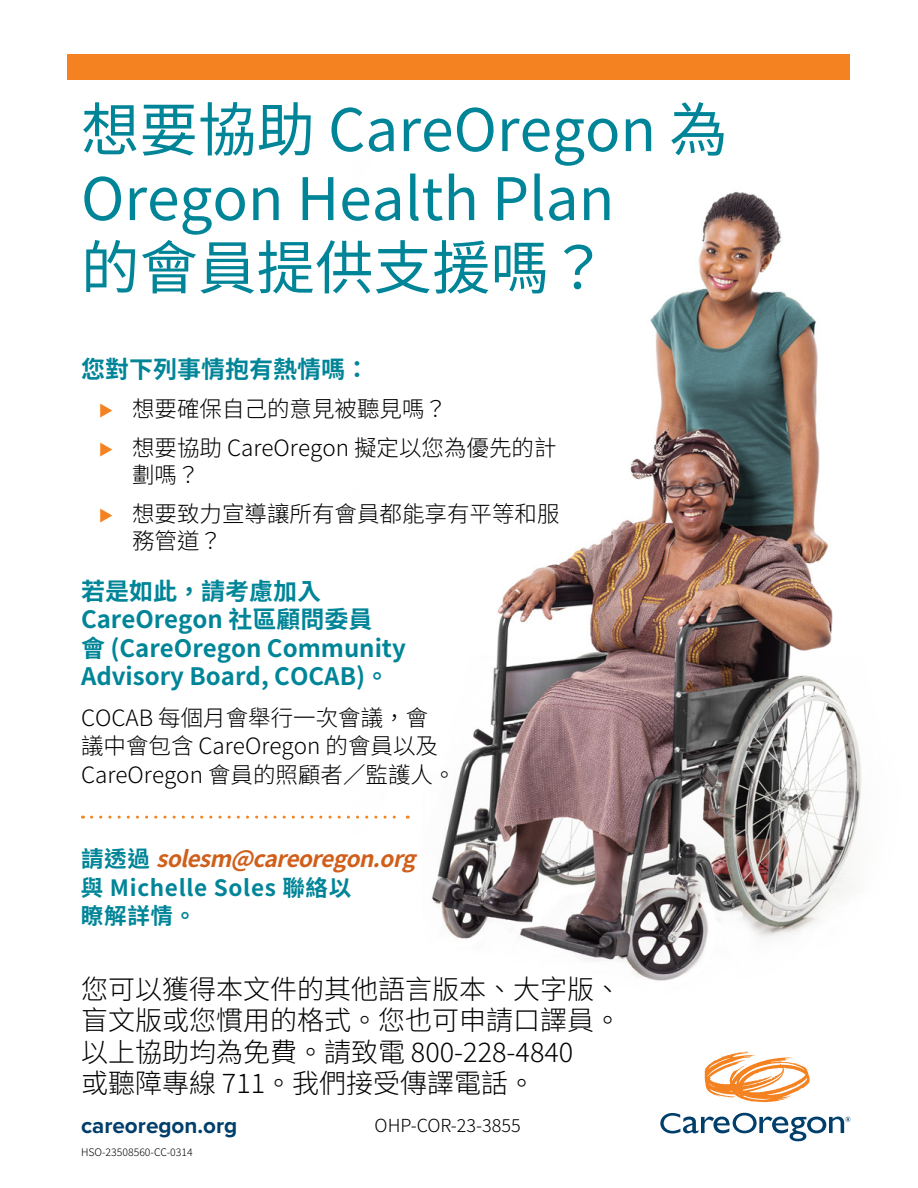
<style>
.page{position:relative;width:918px;height:1188px;background:#fff}
.page>*{position:absolute;margin:0;border:0;box-sizing:border-box;transform-origin:0 0}
.t1{font:58.5px/69px "Noto Sans TC";color:#008598}
.t2{font:300 27px/31.5px "Noto Sans TC";color:#000}
.t3{font:700 24px/28.5px "Noto Sans TC";color:#008598}
.t4{font:300 22.5px/39px "Noto Sans TC";color:#000}
.t5{font:700 22.5px/28.5px "Noto Sans TC";letter-spacing:.03em;color:#008598}
.t6{font:700 22.5px "Proxima Nova";color:#003e6b}
.t7{font:300 18px "Noto Sans TC";color:#000}
.t8{font:300 10.5px "Noto Sans TC";color:#000}
.s1{font-family:"Proxima Nova";font-weight:600;color:#f58220}
.s2{font-style:italic;color:#cf5f1b}
</style>
<div class="page">
<img style="left:356px;top:191px;width:505px;height:790px">
<div style="left:68px;top:54px;width:782px;height:26px;background:#f58220"></div>
<svg style="left:705px;top:1052px;width:105px;height:50px"></svg>
<svg style="left:660px;top:1113px;width:191px;height:28px"></svg>
<svg style="left:92px;top:816px;width:316px;height:3px"></svg>
<h1 class="t1" style="left:81px;top:96px;width:648px">想要協助 CareOregon 為<br>Oregon Health Plan<br>的會員提供支援嗎？</h1>
<p class="t3" style="left:81px;top:356px;width:289px">您對下列事情抱有熱情嗎：</p>
<p class="t4" style="left:99px;top:390px;width:459px"><span class="s1">⊲</span> 想要確保自己的意見被聽見嗎？<br><span class="s1">⊲</span> 想要協助 CareOregon 擬定以您為優先的計</p>
<p class="t4" style="left:99px;top:456px;width:462px;text-indent:33px">劃嗎？<br><span class="s1">⊲</span> 想要致力宣導讓所有會員都能享有平等和服</p>
<p class="t4" style="left:132px;top:522px;width:91px">務管道？</p>
<p class="t3" style="left:81px;top:577px;width:326px">若是如此，請考慮加入<br>CareOregon 社區顧問委員<br>會 (CareOregon Community<br>Advisory Board, COCAB)。</p>
<p class="t4" style="left:81px;top:704px;width:376px;line-height:28.5px">COCAB 每個月會舉行一次會議，會議中會包含 CareOregon 的會員以及<br>CareOregon 會員的照顧者／監護人。</p>
<p class="t5" style="left:81px;top:845px;width:349px">請透過 <span class="s2">solesm@careoregon.org</span>與 Michelle Soles 聯絡以<br>瞭解詳情。</p>
<p class="t2" style="left:81px;top:974px;width:541px">您可以獲得本文件的其他語言版本、大字版、盲文版或您慣用的格式。您也可申請口譯員。以上協助均為免費。請致電 800-228-4840<br>或聽障專線 711。我們接受傳譯電話。</p>
<p class="t6" style="left:81px;top:1109px;width:158px">careoregon.org</p>
<p class="t8" style="left:81px;top:1146px;width:113px">HSO-23508560-CC-0314</p>
<p class="t7" style="left:375px;top:1116px;width:148px">OHP-COR-23-3855</p>
</div>
